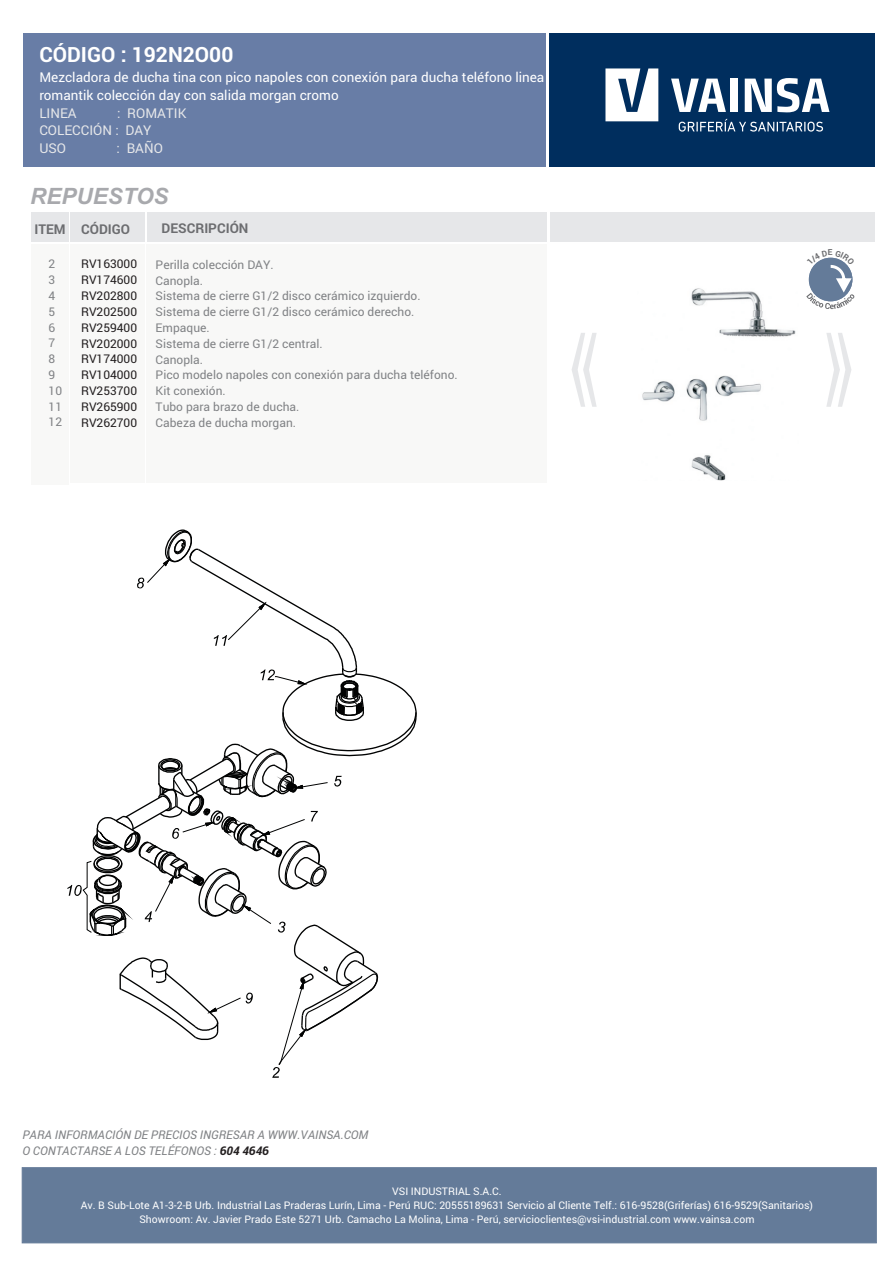
<style>
.page{position:relative;width:893px;height:1263px;background:#fff}
.page>*{position:absolute;margin:0;border:0;box-sizing:border-box;transform-origin:0 0}
.t1{font:166.2px "Arial";color:#e6e7e9;scale:.36 1}
.t2{font:italic 700 22.5px "Arial";color:#a8a9ad}
.t3{font:700 21px "Roboto";color:#fff}
.t4{font:13.5px/17.9px "Roboto";color:#fff}
.t5{font:13.5px/17.9px "Roboto";color:#e6e7e9}
.t6{font:700 13.5px "Roboto";color:#6c6d70}
.t7{font:12px/15.8px "Roboto";color:#808285}
.t8{font:12px/15.8px "Roboto";color:#231f20;text-align:justify}
.t9{font:italic 12px/15.9px "Roboto";color:#808285}
.t10{font:10.5px/13.8px "Roboto";color:#fff;text-align:center}
.s1{font-weight:700;color:#231f20}
</style>
<div class="page">
<div style="left:147px;top:213px;width:400px;height:29px;background:#e6e7e9"></div>
<div style="left:71px;top:213px;width:74px;height:29px;background:#e6e7e9"></div>
<div style="left:32px;top:213px;width:37px;height:29px;background:#e6e7e9"></div>
<div style="left:146px;top:244px;width:401px;height:238px;background:#f8f8f7"></div>
<div style="left:549px;top:34px;width:326px;height:133px;background:#002e5e"></div>
<svg style="left:605px;top:68px;width:53px;height:53px"></svg>
<svg style="left:671px;top:79px;width:55px;height:33px"></svg>
<div style="left:730px;top:79px;width:8px;height:33px;background:#fff"></div>
<svg style="left:745px;top:78px;width:84px;height:34px"></svg>
<svg style="left:679px;top:119px;width:144px;height:13px"></svg>
<div style="left:23px;top:34px;width:522px;height:133px;background:#687da6"></div>
<div style="left:70px;top:244px;width:75px;height:239px;background:#f8f8f7"></div>
<div style="left:32px;top:244px;width:37px;height:241px;background:#f8f8f7"></div>
<div style="left:22px;top:1167px;width:855px;height:76px;background:#647b99"></div>
<div style="left:550px;top:213px;width:325px;height:29px;background:#e6e7e9"></div>
<img style="left:642px;top:288px;width:154px;height:192px">
<svg style="left:67px;top:529px;width:350px;height:549px"></svg>
<svg style="left:806px;top:257px;width:49px;height:52px"></svg>
<h3 class="t3" style="left:39px;top:40px;width:196px">CÓDIGO : 192N2O00</h3>
<p class="t4" style="left:39px;top:68px;width:507px">Mezcladora de ducha tina con pico napoles con conexión para ducha teléfono linea romantik colección day con salida morgan cromo</p>
<p class="t5" style="left:39px;top:103px;width:39px">LINEA</p>
<p class="t5" style="left:39px;top:103px;width:149px;text-indent:78px">: ROMATIK<br>COLECCIÓN : DAY<br>USO</p>
<p class="t5" style="left:117px;top:139px;width:48px">: BAÑO</p>
<h2 class="t2" style="left:30px;top:187px;width:140px">REPUESTOS</h2>
<p class="t6" style="left:34px;top:219px;width:97px">ITEM CÓDIGO</p>
<p class="t6" style="left:162px;top:219px;width:88px">DESCRIPCIÓN</p>
<p class="t7" style="left:49px;top:256px;width:15px">2<br>3<br>4<br>5<br>6<br>7<br>8<br>9<br>10<br>11<br>12</p>
<p class="t7" style="left:156px;top:256px;width:119px">Perilla colección DAY.</p>
<p class="t7" style="left:156px;top:272px;width:304px">Canopla.<br>Sistema de cierre G1/2 disco cerámico izquierdo.<br>Sistema de cierre G1/2 disco cerámico derecho.<br>Empaque.<br>Sistema de cierre G1/2 central.<br>Canopla.<br>Pico modelo napoles con conexión para ducha teléfono.<br>Kit conexión.<br>Tubo para brazo de ducha.<br>Cabeza de ducha morgan.</p>
<p class="t8" style="left:81px;top:256px;width:58px">RV163000<br>RV174600<br>RV202800<br>RV202500<br>RV259400<br>RV202000<br>RV174000<br>RV104000<br>RV253700<br>RV265900<br>RV262700</p>
<h1 class="t1" style="left:822px;top:292px;width:94px">»</h1>
<p class="t9" style="left:22px;top:1126px;width:348px">PARA INFORMACIÓN DE PRECIOS INGRESAR A WWW.VAINSA.COM<br>O CONTACTARSE A LOS TELÉFONOS : <span class="s1">604 4646</span></p>
<p class="t10" style="left:81px;top:1184px;width:734px">VSI INDUSTRIAL S.A.C.<br>Av. B Sub-Lote A1-3-2-B Urb. Industrial Las Praderas Lurín, Lima - Perú RUC: 20555189631 Servicio al Cliente Telf.: 616-9528(Griferías) 616-9529(Sanitarios)<br>Showroom: Av. Javier Prado Este 5271 Urb. Camacho La Molina, Lima - Perú, servicioclientes@vsi-industrial.com www.vainsa.com</p>
</div>
